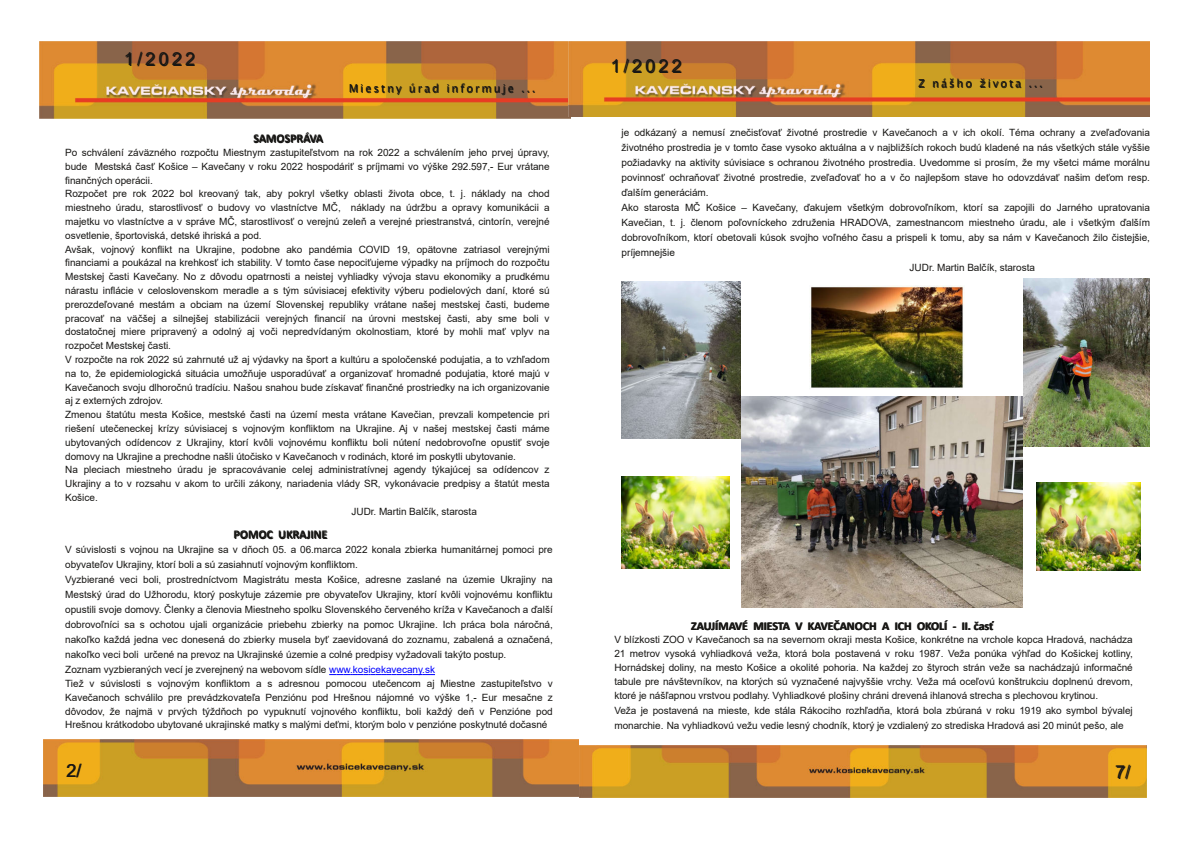
<style>
.page{position:relative;width:1191px;height:842px;background:#fff}
.page>*{position:absolute;margin:0;border:0;box-sizing:border-box;transform-origin:0 0}
.t1{font:18px "Arial";letter-spacing:.18em;color:#181715}
.t2{font:700 12px "Calibri";letter-spacing:-.005em;color:#181715}
.t3{font:11px "Lucida Sans Unicode";letter-spacing:.175em;color:#181715}
.t4{font:10px/15px "Arial";letter-spacing:-.005em;color:#181715}
.s1{color:#00f}
</style>
<div class="page">
<img style="left:40px;top:41px;width:530px;height:77px">
<img style="left:44px;top:740px;width:535px;height:57px">
<img style="left:580px;top:746px;width:566px;height:51px">
<img style="left:568px;top:41px;width:581px;height:75px">
<svg style="left:329px;top:674px;width:106px;height:1px"></svg>
<img style="left:741px;top:396px;width:281px;height:211px">
<img style="left:622px;top:281px;width:118px;height:158px">
<img style="left:1023px;top:278px;width:126px;height:168px">
<img style="left:1036px;top:482px;width:104px;height:89px">
<img style="left:621px;top:476px;width:108px;height:92px">
<img style="left:810px;top:285px;width:154px;height:104px">
<h1 class="t1" style="left:125px;top:47px;width:73px">1/2022</h1>
<p class="t3" style="left:349px;top:80px;width:188px">Miestny úrad informuje ...</p>
<p class="t2" style="left:254px;top:130px;width:71px">SAMOSPRÁVA</p>
<p class="t4" style="left:65px;top:145px;width:486px">Po schválení záväzného rozpočtu Miestnym zastupiteľstvom na rok 2022 a schválením jeho prvej úpravy,</p>
<p class="t4" style="left:65px;top:159px;width:486px">bude Mestská časť Košice – Kavečany v roku 2022 hospodáriť s príjmami vo výške 292.597,- Eur vrátane</p>
<p class="t4" style="left:65px;top:173px;width:89px">finančných operácii.</p>
<p class="t4" style="left:65px;top:186px;width:486px">Rozpočet pre rok 2022 bol kreovaný tak, aby pokryl všetky oblasti života obce, t. j. náklady na chod</p>
<p class="t4" style="left:65px;top:200px;width:486px">miestneho úradu, starostlivosť o budovy vo vlastníctve MČ, náklady na údržbu a opravy komunikácii a</p>
<p class="t4" style="left:65px;top:214px;width:486px">majetku vo vlastníctve a v správe MČ, starostlivosť o verejnú zeleň a verejné priestranstvá, cintorín, verejné</p>
<p class="t4" style="left:65px;top:228px;width:198px">osvetlenie, športoviská, detské ihriská a pod.</p>
<p class="t4" style="left:65px;top:242px;width:486px">Avšak, vojnový konflikt na Ukrajine, podobne ako pandémia COVID 19, opätovne zatriasol verejnými</p>
<p class="t4" style="left:65px;top:255px;width:486px">financiami a poukázal na krehkosť ich stability. V tomto čase nepociťujeme výpadky na príjmoch do rozpočtu</p>
<p class="t4" style="left:65px;top:269px;width:486px">Mestskej časti Kavečany. No z dôvodu opatrnosti a neistej vyhliadky vývoja stavu ekonomiky a prudkému</p>
<p class="t4" style="left:65px;top:283px;width:486px">nárastu inflácie v celoslovenskom meradle a s tým súvisiacej efektivity výberu podielových daní, ktoré sú</p>
<p class="t4" style="left:65px;top:297px;width:486px">prerozdeľované mestám a obciam na území Slovenskej republiky vrátane našej mestskej časti, budeme</p>
<p class="t4" style="left:65px;top:311px;width:486px">pracovať na väčšej a silnejšej stabilizácii verejných financií na úrovni mestskej časti, aby sme boli v</p>
<p class="t4" style="left:65px;top:324px;width:486px">dostatočnej miere pripravený a odolný aj voči nepredvídaným okolnostiam, ktoré by mohli mať vplyv na</p>
<p class="t4" style="left:65px;top:338px;width:107px">rozpočet Mestskej časti.</p>
<p class="t4" style="left:65px;top:352px;width:486px">V rozpočte na rok 2022 sú zahrnuté už aj výdavky na šport a kultúru a spoločenské podujatia, a to vzhľadom</p>
<p class="t4" style="left:65px;top:366px;width:486px">na to, že epidemiologická situácia umožňuje usporadúvať a organizovať hromadné podujatia, ktoré majú v</p>
<p class="t4" style="left:65px;top:380px;width:486px">Kavečanoch svoju dlhoročnú tradíciu. Našou snahou bude získavať finančné prostriedky na ich organizovanie</p>
<p class="t4" style="left:65px;top:393px;width:99px">aj z externých zdrojov.</p>
<p class="t4" style="left:65px;top:407px;width:486px">Zmenou štatútu mesta Košice, mestské časti na území mesta vrátane Kavečian, prevzali kompetencie pri</p>
<p class="t4" style="left:65px;top:421px;width:486px">riešení utečeneckej krízy súvisiacej s vojnovým konfliktom na Ukrajine. Aj v našej mestskej časti máme</p>
<p class="t4" style="left:65px;top:435px;width:486px">ubytovaných odídencov z Ukrajiny, ktorí kvôli vojnovému konfliktu boli nútení nedobrovoľne opustiť svoje</p>
<p class="t4" style="left:65px;top:449px;width:452px">domovy na Ukrajine a prechodne našli útočisko v Kavečanoch v rodinách, ktoré im poskytli ubytovanie.</p>
<p class="t4" style="left:65px;top:462px;width:486px">Na pleciach miestneho úradu je spracovávanie celej administratívnej agendy týkajúcej sa odídencov z</p>
<p class="t4" style="left:65px;top:476px;width:486px">Ukrajiny a to v rozsahu v akom to určili zákony, nariadenia vlády SR, vykonávacie predpisy a štatút mesta</p>
<p class="t4" style="left:65px;top:490px;width:34px">Košice.</p>
<p class="t4" style="left:351px;top:504px;width:127px">JUDr. Martin Balčík, starosta</p>
<p class="t2" style="left:234px;top:526px;width:95px">POMOC UKRAJINE</p>
<p class="t4" style="left:65px;top:542px;width:489px">V súvislosti s vojnou na Ukrajine sa v dňoch 05. a 06.marca 2022 konala zbierka humanitárnej pomoci pre obyvateľov Ukrajiny, ktorí boli a sú zasiahnutí vojnovým konfliktom.<br>Vyzbierané veci boli, prostredníctvom Magistrátu mesta Košice, adresne zaslané na územie Ukrajiny na Mestský úrad do Užhorodu, ktorý poskytuje zázemie pre obyvateľov Ukrajiny, ktorí kvôli vojnovému konfliktu opustili svoje domovy. Členky a členovia Miestneho spolku Slovenského červeného kríža v Kavečanoch a ďalší dobrovoľníci sa s ochotou ujali organizácie priebehu zbierky na pomoc Ukrajine. Ich práca bola náročná, nakoľko každá jedna vec donesená do zbierky musela byť zaevidovaná do zoznamu, zabalená a označená, nakoľko veci boli určené na prevoz na Ukrajinské územie a colné predpisy vyžadovali takýto postup.<br>Zoznam vyzbieraných vecí je zverejnený na webovom sídle <span class="s1">www.kosicekavecany.sk</span></p>
<p class="t4" style="left:65px;top:676px;width:489px;line-height:13.8px;text-align:justify">Tiež v súvislosti s vojnovým konfliktom a s adresnou pomocou utečencom aj Miestne zastupiteľstvo v Kavečanoch schválilo pre prevádzkovateľa Penziónu pod Hrešnou nájomné vo výške 1,- Eur mesačne z dôvodov, že najmä v prvých týždňoch po vypuknutí vojnového konfliktu, boli každý deň v Penzióne pod Hrešnou krátkodobo ubytované ukrajinské matky s malými deťmi, ktorým bolo v penzióne poskytnuté dočasné</p>
<h1 class="t1" style="left:611px;top:54px;width:73px">1/2022</h1>
<p class="t3" style="left:919px;top:75px;width:126px">Z nášho života ...</p>
<p class="t4" style="left:621px;top:125px;width:530px">je odkázaný a nemusí znečisťovať životné prostredie v Kavečanoch a v ich okolí. Téma ochrany a zveľaďovania</p>
<p class="t4" style="left:621px;top:140px;width:530px">životného prostredia je v tomto čase vysoko aktuálna a v najbližších rokoch budú kladené na nás všetkých stále vyššie</p>
<p class="t4" style="left:621px;top:155px;width:530px">požiadavky na aktivity súvisiace s ochranou životného prostredia. Uvedomme si prosím, že my všetci máme morálnu</p>
<p class="t4" style="left:621px;top:170px;width:530px">povinnosť ochraňovať životné prostredie, zveľaďovať ho a v čo najlepšom stave ho odovzdávať našim deťom resp.</p>
<p class="t4" style="left:621px;top:185px;width:89px">ďalším generáciám.</p>
<p class="t4" style="left:621px;top:200px;width:530px">Ako starosta MČ Košice – Kavečany, ďakujem všetkým dobrovoľníkom, ktorí sa zapojili do Jarného upratovania</p>
<p class="t4" style="left:621px;top:215px;width:530px">Kavečian, t. j. členom poľovníckeho združenia HRADOVA, zamestnancom miestneho úradu, ale i všetkým ďalším</p>
<p class="t4" style="left:621px;top:230px;width:530px">dobrovoľníkom, ktorí obetovali kúsok svojho voľného času a prispeli k tomu, aby sa nám v Kavečanoch žilo čistejšie,</p>
<p class="t4" style="left:621px;top:245px;width:55px">príjemnejšie</p>
<p class="t4" style="left:909px;top:260px;width:127px">JUDr. Martin Balčík, starosta</p>
<p class="t2" style="left:691px;top:618px;width:304px">ZAUJÍMAVÉ MIESTA V KAVEČANOCH A ICH OKOLÍ ‐ II. časť</p>
<p class="t4" style="left:614px;top:633px;width:520px;line-height:13.8px;text-align:justify">V blízkosti ZOO v Kavečanoch sa na severnom okraji mesta Košice, konkrétne na vrchole kopca Hradová, nachádza 21 metrov vysoká vyhliadková veža, ktorá bola postavená v roku 1987. Veža ponúka výhľad do Košickej kotliny, Hornádskej doliny, na mesto Košice a okolité pohoria. Na každej zo štyroch strán veže sa nachádzajú informačné tabule pre návštevníkov, na ktorých sú vyznačené najvyššie vrchy. Veža má oceľovú konštrukciu doplnenú drevom, ktoré je nášľapnou vrstvou podlahy. Vyhliadkové plošiny chráni drevená ihlanová strecha s plechovou krytinou.</p>
<p class="t4" style="left:614px;top:702px;width:520px">Veža je postavená na mieste, kde stála Rákociho rozhľadňa, ktorá bola zbúraná v roku 1919 ako symbol bývalej monarchie. Na vyhliadkovú vežu vedie lesný chodník, ktorý je vzdialený zo strediska Hradová asi 20 minút pešo, ale</p>
<h1 class="t1" style="left:67px;top:759px;width:17px">2/</h1>
<h1 class="t1" style="left:1116px;top:760px;width:17px">7/</h1>
</div>
